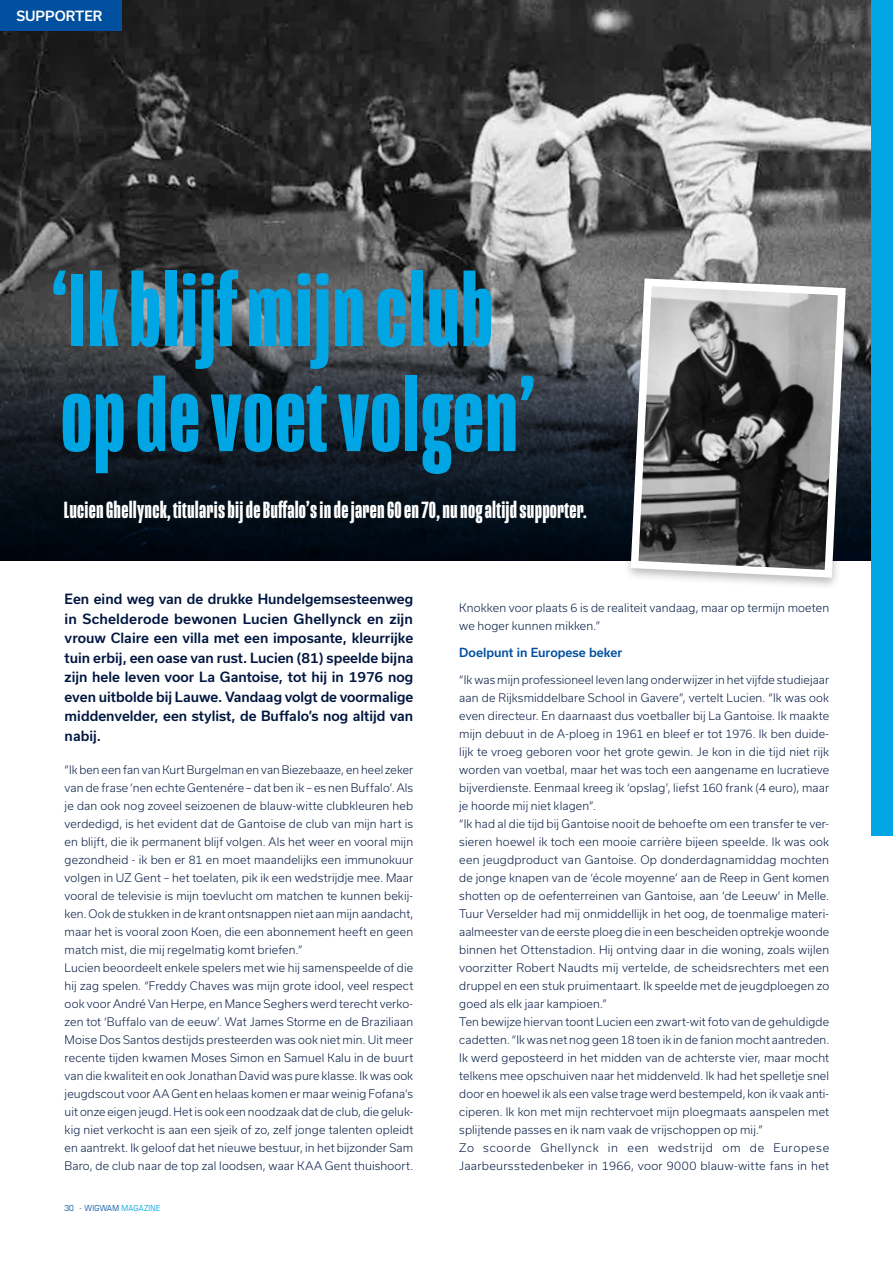
<style>
.page{position:relative;width:893px;height:1263px;background:#fff}
.page>*{position:absolute;margin:0;border:0;box-sizing:border-box;transform-origin:0 0}
.t1{font:700 105px/105px "Mongoose";letter-spacing:.01em;color:#00a5e3}
.t2{font:700 24px "Mongoose";letter-spacing:.01em;color:#fff}
.t3{font:500 13.5px/19.5px "Usual";color:#001640;text-align:justify}
.t4{font:500 13.5px "Usual";color:#fff}
.t5{font:500 12px "Usual";color:#01509f}
.t6{font:300 11.25px/18px "Usual";letter-spacing:.01em;color:#001640}
.t7{font:9px "Eurostile Con";letter-spacing:.03em;color:#01509f}
.s1{color:#00a5e3}
</style>
<div class="page">
<img style="left:0;top:0;width:871px;height:325px">
<svg style="left:0;top:325px;width:871px;height:236px;background:#1f262d"></svg>
<div style="left:0;top:0;width:122px;height:30px;background:#01509f"></div>
<div style="left:871px;top:0;width:22px;height:836px;background:#00a5e3"></div>
<div style="left:623px;top:275px;width:231px;height:315px;background:#231f20;opacity:.3"></div>
<svg style="left:627px;top:274px;width:223px;height:308px;background:#777878"></svg>
<p class="t4" style="left:16px;top:8px;width:88px">SUPPORTER</p>
<h1 class="t1" style="left:52px;top:261px;width:485px">‘Ik blijf mijn club op de voet volgen’</h1>
<h2 class="t2" style="left:64px;top:496px;width:525px">Lucien Ghellynck, titularis bij de Buffalo’s in de jaren 60 en 70, nu nog altijd supporter.</h2>
<p class="t3" style="left:65px;top:589px;width:350px">Een eind weg van de drukke Hundelgemsesteenweg in Schelderode bewonen Lucien Ghellynck en zijn vrouw Claire een villa met een imposante, kleurrijke tuin erbij, een oase van rust. Lucien (81) speelde bijna zijn hele leven voor La Gantoise, tot hij in 1976 nog even uitbolde bij Lauwe. Vandaag volgt de voormalige middenvelder, een stylist, de Buffalo’s nog altijd van nabij.</p>
<p class="t6" style="left:65px;top:761px;width:350px">“Ik ben een fan van Kurt Burgelman en van Biezebaaze, en heel zeker van de frase ‘nen echte Gentenére – dat ben ik – es nen Buffalo’. Als je dan ook nog zoveel seizoenen de blauw-witte clubkleuren heb verdedigd, is het evident dat de Gantoise de club van mijn hart is en blijft, die ik permanent blijf volgen. Als het weer en vooral mijn gezondheid - ik ben er 81 en moet maandelijks een immunokuur volgen in UZ Gent – het toelaten, pik ik een wedstrijdje mee. Maar vooral de televisie is mijn toevlucht om matchen te kunnen bekij&shy;ken. Ook de stukken in de krant ontsnappen niet aan mijn aandacht, maar het is vooral zoon Koen, die een abonnement heeft en geen match mist, die mij regelmatig komt briefen.”<br>Lucien beoordeelt enkele spelers met wie hij samenspeelde of die hij zag spelen. “Freddy Chaves was mijn grote idool, veel respect ook voor André Van Herpe, en Mance Seghers werd terecht verko&shy;zen tot ‘Buffalo van de eeuw’. Wat James Storme en de Braziliaan Moise Dos Santos destijds presteerden was ook niet min. Uit meer recente tijden kwamen Moses Simon en Samuel Kalu in de buurt van die kwaliteit en ook Jonathan David was pure klasse. Ik was ook jeugdscout voor AA Gent en helaas komen er maar weinig Fofana’s uit onze eigen jeugd. Het is ook een noodzaak dat de club, die geluk&shy;kig niet verkocht is aan een sjeik of zo, zelf jonge talenten opleidt en aantrekt. Ik geloof dat het nieuwe bestuur, in het bijzonder Sam Baro, de club naar de top zal loodsen, waar KAA Gent thuishoort.</p>
<p class="t7" style="left:64px;top:1201px;width:97px">30 - WIGWAM <span class="s1">MAGAZINE</span></p>
<p class="t6" style="left:459px;top:599px;width:371px">Knokken voor plaats 6 is de realiteit vandaag, maar op termijn moeten we hoger kunnen mikken.”</p>
<p class="t5" style="left:459px;top:645px;width:165px">Doelpunt in Europese beker</p>
<p class="t6" style="left:459px;top:671px;width:371px">“Ik was mijn professioneel leven lang onderwijzer in het vijfde studiejaar aan de Rijksmiddelbare School in Gavere”, vertelt Lucien. “Ik was ook even directeur. En daarnaast dus voetballer bij La Gantoise. Ik maakte mijn debuut in de A-ploeg in 1961 en bleef er tot 1976. Ik ben duide&shy;lijk te vroeg geboren voor het grote gewin. Je kon in die tijd niet rijk worden van voetbal, maar het was toch een aangename en lucratieve bijverdienste. Eenmaal kreeg ik ‘opslag’, liefst 160 frank (4 euro), maar je hoorde mij niet klagen”.<br>“Ik had al die tijd bij Gantoise nooit de behoefte om een transfer te ver&shy;sieren hoewel ik toch een mooie carrière bijeen speelde. Ik was ook een jeugdproduct van Gantoise. Op donderdagnamiddag mochten de jonge knapen van de ‘école moyenne’ aan de Reep in Gent komen shotten op de oefenterreinen van Gantoise, aan ‘de Leeuw’ in Melle.<br>Tuur Verselder had mij onmiddellijk in het oog, de toenmalige materi&shy;aalmeester van de eerste ploeg die in een bescheiden optrekje woonde binnen het Ottenstadion. Hij ontving daar in die woning, zoals wijlen voorzitter Robert Naudts mij vertelde, de scheidsrechters met een druppel en een stuk pruimentaart. Ik speelde met de jeugdploegen zo goed als elk jaar kampioen.”<br>Ten bewijze hiervan toont Lucien een zwart-wit foto van de gehuldigde cadetten. “Ik was net nog geen 18 toen ik in de fanion mocht aantreden.<br>Ik werd geposteerd in het midden van de achterste vier, maar mocht telkens mee opschuiven naar het middenveld. Ik had het spelletje snel door en hoewel ik als een valse trage werd bestempeld, kon ik vaak anti&shy;ciperen. Ik kon met mijn rechtervoet mijn ploegmaats aanspelen met splijtende passes en ik nam vaak de vrijschoppen op mij.”<br>Zo scoorde Ghellynck in een wedstrijd om de Europese Jaarbeursstedenbeker in 1966, voor 9000 blauw-witte fans in het</p>
</div>
